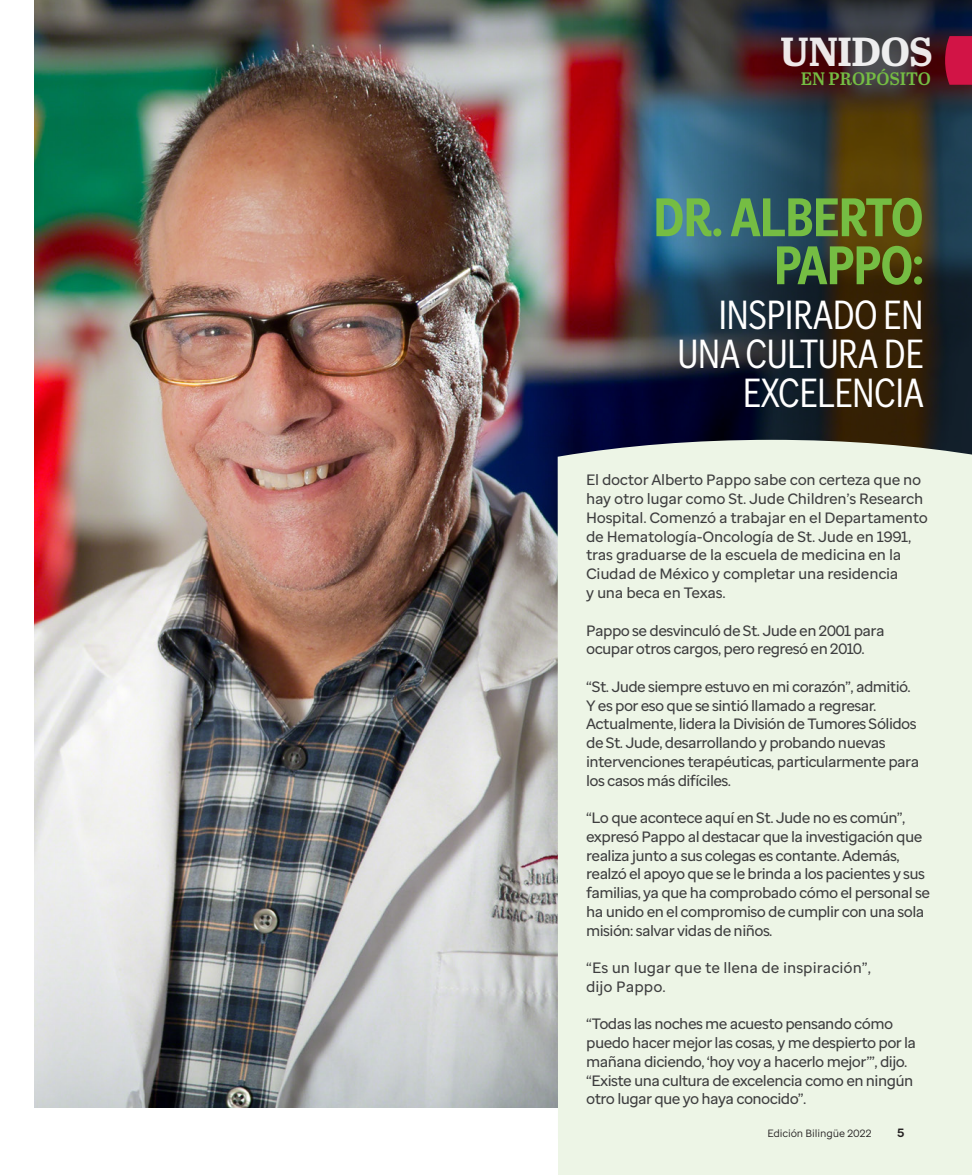
<style>
.page{position:relative;width:972px;height:1175px;background:#fff}
.page>*{position:absolute;margin:0;border:0;box-sizing:border-box;transform-origin:0 0}
.t1{font:700 54px/48px "St Jude Sans Cond";letter-spacing:-.03em;color:#75bd43;text-align:right}
.t2{font:40.5px/39px "St Jude Sans Cond";letter-spacing:-.03em;color:#fff;text-align:right}
.t3{font:700 40.5px "Abril Text";letter-spacing:-.02em;color:#fff}
.t4{font:600 18px "Abril Text";color:#75bd43}
.body_copy{font:500 15px/18.8px "St Jude Sans";letter-spacing:-.04em;color:#3e3e3f}
.body_copy-2{font:500 15px/18.8px "St Jude Sans";letter-spacing:-.02em;color:#3e3e3f}
.body_copy-3{font:500 15px/18.8px "St Jude Sans";color:#3e3e3f}
.t5{font:700 12px "St Jude Sans";color:#231f20}
.t6{font:10.5px "St Jude Sans";letter-spacing:-.01em;color:#231f20}
</style>
<div class="page">
<img style="left:35px;top:0;width:499px;height:1107px">
<img style="left:534px;top:0;width:438px;height:1107px">
<div style="left:558px;top:440px;width:414px;height:734px;background:#edf5e6"></div>
<svg style="left:945px;top:36px;width:27px;height:49px"></svg>
<h2 class="t3" style="left:781px;top:22px;width:154px">UNIDOS</h2>
<p class="t4" style="left:801px;top:65px;width:132px">EN PROPÓSITO</p>
<p class="t1" style="left:653px;top:193px;width:273px">DR. ALBERTO<br>PAPPO:</p>
<p class="t2" style="left:677px;top:295px;width:248px">INSPIRADO EN<br>UNA CULTURA DE<br>EXCELENCIA</p>
<p class="body_copy-2" style="left:586px;top:470px;width:343px">El doctor Alberto Pappo sabe con certeza que no hay otro lugar como St. Jude Children’s Research Hospital. Comenzó a trabajar en el Departamento de Hematología-Oncología de St. Jude en 1991, tras graduarse de la escuela de medicina en la Ciudad de México y completar una residencia<br>y una beca en Texas.</p>
<p class="body_copy" style="left:586px;top:620px;width:300px">Pappo se desvinculó de St. Jude en 2001 para ocupar otros cargos, pero regresó en 2010.</p>
<p class="body_copy" style="left:586px;top:677px;width:335px">“St. Jude siempre estuvo en mi corazón”, admitió.<br>Y es por eso que se sintió llamado a regresar.<br>Actualmente, lidera la División de Tumores Sólidos de St. Jude, desarrollando y probando nuevas intervenciones terapéuticas, particularmente para los casos más difíciles.</p>
<p class="body_copy" style="left:586px;top:808px;width:346px">“Lo que acontece aquí en St. Jude no es común”, expresó Pappo al destacar que la investigación que realiza junto a sus colegas es contante. Además, realzó el apoyo que se le brinda a los pacientes y sus familias, ya que ha comprobado cómo el personal se ha unido en el compromiso de cumplir con una sola misión: salvar vidas de niños.</p>
<p class="body_copy-3" style="left:586px;top:958px;width:286px">“Es un lugar que te llena de inspiración”, dijo Pappo.</p>
<p class="body_copy" style="left:586px;top:1014px;width:331px">“Todas las noches me acuesto pensando cómo puedo hacer mejor las cosas, y me despierto por la mañana diciendo, ‘hoy voy a hacerlo mejor’”, dijo. “Existe una cultura de excelencia como en ningún otro lugar que yo haya conocido”.</p>
<p class="t6" style="left:767px;top:1126px;width:106px">Edición Bilingüe 2022</p>
<p class="t5" style="left:897px;top:1124px;width:9px">5</p>
</div>
